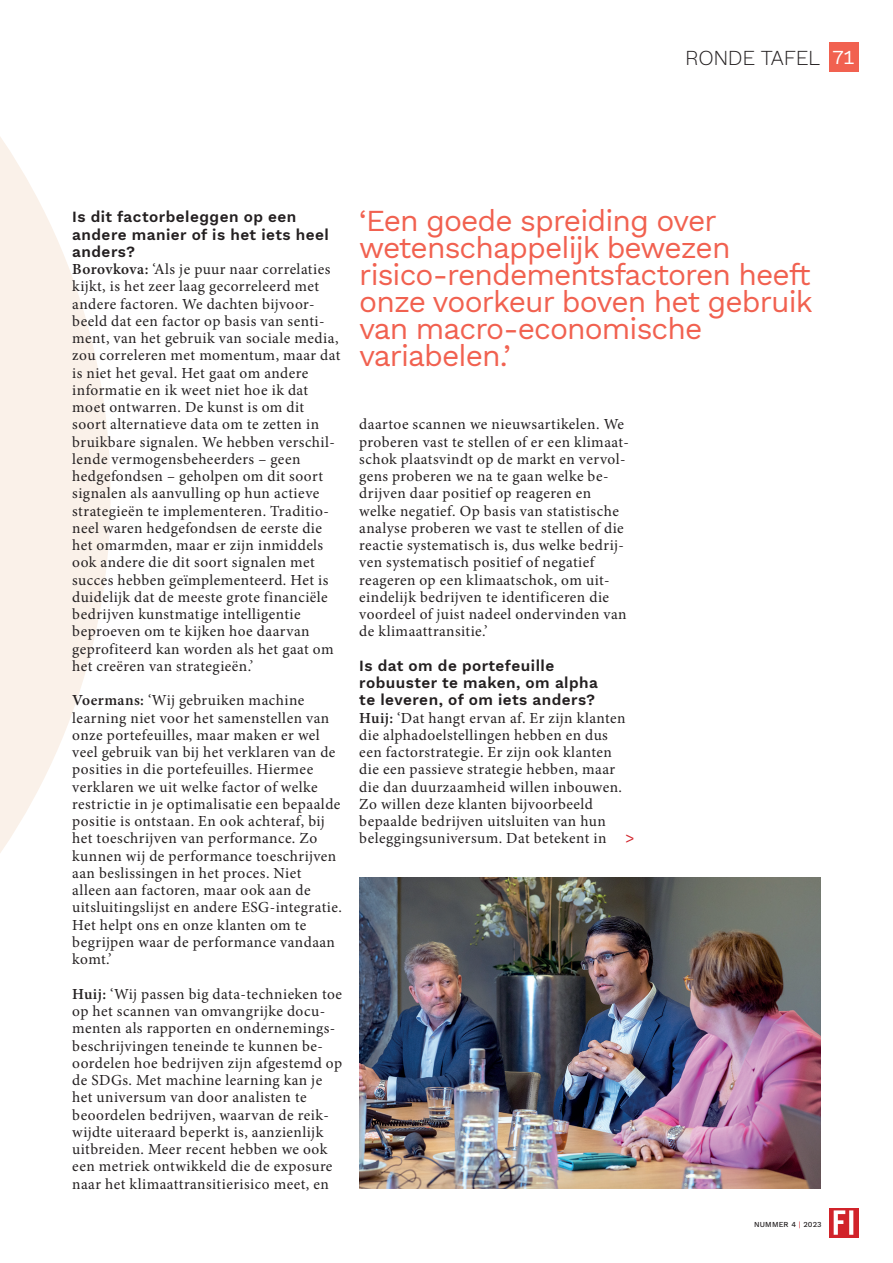
<style>
.page{position:relative;width:893px;height:1263px;background:#fff}
.page>*{position:absolute;margin:0;border:0;box-sizing:border-box;transform-origin:0 0}
.t1{font:30px/27px "Work Sans";letter-spacing:-.03em;color:#f16150}
.t2{font:300 21px "Work Sans";letter-spacing:-.015em;color:#231f20}
.t3{font:15.3px/17.2px "Minion Pro";letter-spacing:.03em;color:#231f20}
.t4{font:600 15.3px/17.2px "Work Sans";letter-spacing:.03em;color:#231f20}
.t5{font:15px "Work Sans";color:#d1232a}
.t6{font:500 7.5px "Work Sans";letter-spacing:.02em;color:#231f20}
.s1{font-weight:400;font-size:19.5px;color:#fff}
.s2{font-weight:600}
.s3{font-weight:400;color:#d1232a}
</style>
<div class="page">
<svg style="left:0;top:137px;width:111px;height:716px;fill:#faf1e9"></svg>
<svg style="left:829px;top:1208px;width:30px;height:29px"></svg>
<svg style="left:834px;top:1210px;width:19px;height:25px"></svg>
<div style="left:829px;top:43px;width:30px;height:29px;background:#f16150"></div>
<img style="left:359px;top:878px;width:462px;height:310px">
<h2 class="t2" style="left:685px;top:42px;width:171px">RONDE TAFEL <span class="s1">71</span></h2>
<p class="t4" style="left:72px;top:208px;width:258px">Is dit factorbeleggen op een andere manier of is het iets heel anders?</p>
<p class="t3" style="left:72px;top:261px;width:270px"><span class="s2">Borovkova:</span> ‘Als je puur naar correlaties kijkt, is het zeer laag gecorreleerd met andere factoren. We dachten bijvoor&shy;beeld dat een factor op basis van senti&shy;ment, van het gebruik van sociale media, zou correleren met momentum, maar dat is niet het geval. Het gaat om andere informatie en ik weet niet hoe ik dat moet ontwarren. De kunst is om dit soort alternatieve data om te zetten in bruikbare signalen. We hebben verschil&shy;lende vermogensbeheerders – geen hedgefondsen – geholpen om dit soort signalen als aanvulling op hun actieve strategieën te implementeren. Traditio&shy;neel waren hedgefondsen de eerste die het omarmden, maar er zijn inmiddels ook andere die dit soort signalen met succes hebben geïmplementeerd. Het is duidelijk dat de meeste grote financiële bedrijven kunstmatige intelligentie beproeven om te kijken hoe daarvan geprofiteerd kan worden als het gaat om het creëren van strategieën.’</p>
<p class="t3" style="left:72px;top:692px;width:271px"><span class="s2">Voermans:</span> ‘Wij gebruiken machine learning niet voor het samenstellen van onze portefeuilles, maar maken er wel veel gebruik van bij het verklaren van de posities in die portefeuilles. Hiermee verklaren we uit welke factor of welke restrictie in je optimalisatie een bepaalde positie is ontstaan. En ook achteraf, bij het toeschrijven van performance. Zo kunnen wij de performance toeschrijven aan beslissingen in het proces. Niet alleen aan factoren, maar ook aan de uitsluitingslijst en andere ESG-integratie.<br>Het helpt ons en onze klanten om te begrijpen waar de performance vandaan komt.’</p>
<p class="t3" style="left:72px;top:985px;width:271px"><span class="s2">Huij:</span> ‘Wij passen big data-technieken toe op het scannen van omvangrijke docu&shy;menten als rapporten en ondernemings&shy;beschrijvingen teneinde te kunnen be&shy;oordelen hoe bedrijven zijn afgestemd op de SDGs. Met machine learning kan je het universum van door analisten te beoordelen bedrijven, waarvan de reik&shy;wijdte uiteraard beperkt is, aanzienlijk uitbreiden. Meer recent hebben we ook een metriek ontwikkeld die de exposure naar het klimaattransitierisico meet, en</p>
<h1 class="t1" style="left:359px;top:206px;width:455px">‘Een goede spreiding over wetenschappelijk bewezen risico-rendementsfactoren heeft onze voorkeur boven het gebruik van macro-economische variabelen.’</h1>
<p class="t3" style="left:359px;top:416px;width:271px">daartoe scannen we nieuwsartikelen. We proberen vast te stellen of er een klimaat&shy;schok plaatsvindt op de markt en vervol&shy;gens proberen we na te gaan welke be&shy;drijven daar positief op reageren en welke negatief. Op basis van statistische analyse proberen we vast te stellen of die reactie systematisch is, dus welke bedrij&shy;ven systematisch positief of negatief reageren op een klimaatschok, om uit&shy;eindelijk bedrijven te identificeren die voordeel of juist nadeel ondervinden van de klimaattransitie.’</p>
<p class="t4" style="left:359px;top:656px;width:240px">Is dat om de portefeuille robuuster te maken, om alpha te leveren, of om iets anders?</p>
<p class="t3" style="left:359px;top:709px;width:268px"><span class="s2">Huij:</span> ‘Dat hangt ervan af. Er zijn klanten die alphadoelstellingen hebben en dus een factorstrategie. Er zijn ook klanten die een passieve strategie hebben, maar die dan duurzaamheid willen inbouwen.<br>Zo willen deze klanten bijvoorbeeld bepaalde bedrijven uitsluiten van hun beleggingsuniversum. Dat betekent in</p>
<p class="t5" style="left:625px;top:827px;width:11px">&gt;</p>
<p class="t6" style="left:754px;top:1219px;width:69px">NUMMER 4 <span class="s3">|</span> 2023</p>
</div>
